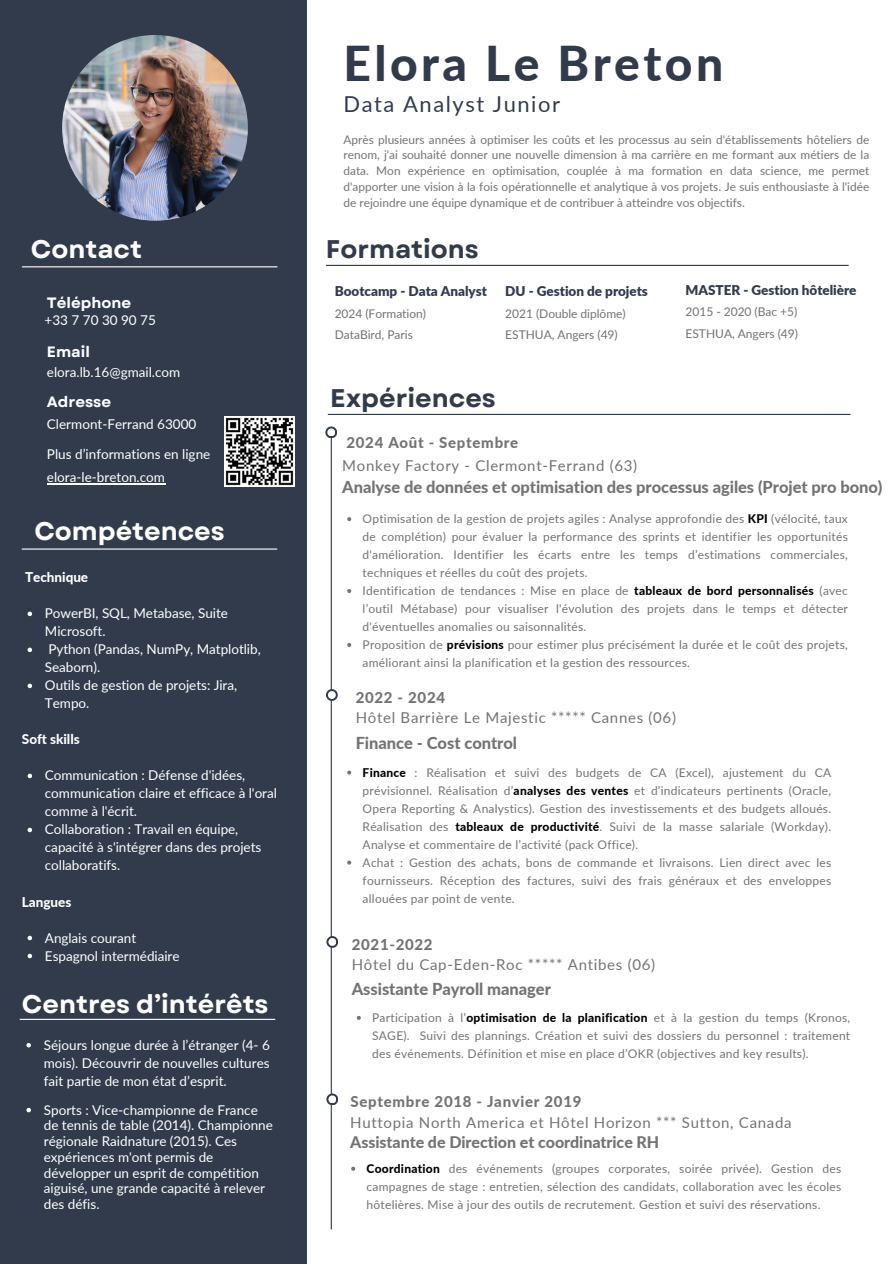
<style>
.page{position:relative;width:894px;height:1264px;background:#fff}
.page>*{position:absolute;margin:0;border:0;box-sizing:border-box;transform-origin:0 0}
.t1{font:800 48px "Lato";letter-spacing:.07em;color:#323b4c}
.t2{font:700 25.5px "Garet";color:#fff}
.t3{font:700 25.5px "Garet";color:#323b4c}
.t4{font:21.9px "Lato";letter-spacing:.07em;color:#323b4c}
.t5{font:800 16.5px "Lato";letter-spacing:-.005em;color:#737373}
.t6{font:800 16.05px "Lato";letter-spacing:-.005em;color:#737373}
.t7{font:15px "Lato";letter-spacing:.045em;color:#737373}
.t8{font:800 15px "Lato";letter-spacing:.045em;color:#737373}
.t9{font:700 15px "Garet";color:#fff}
.t10{font:13.5px/18px "Lato";color:#fff}
.t11{font:900 13.5px "Lato";color:#323b4c}
.t12{font:800 13.5px "Lato";letter-spacing:-.005em;color:#fff}
.t13{font:12px/18px "Lato";letter-spacing:.02em;color:#737373;text-align:justify}
.t14{font:12px "Lato";letter-spacing:-.005em;color:#737373}
.t15{font:12px "Lato";color:#737373}
.t16{font:11.85px/15.8px "Lato";color:#737373;text-align:justify}
.s1{font-weight:800;color:#010101}
</style>
<div class="page">
<div style="left:0;top:0;width:307px;height:1263px;background:#323b4c"></div>
<hr style="left:22px;top:266px;width:255px;height:1px;background:#fff">
<hr style="left:330px;top:432px;width:2px;height:797px;background:#323b4c">
<svg style="left:347px;top:770px;width:4px;height:4px"></svg>
<svg style="left:347px;top:860px;width:4px;height:4px"></svg>
<svg style="left:357px;top:1015px;width:4px;height:4px"></svg>
<svg style="left:347px;top:517px;width:4px;height:4px"></svg>
<svg style="left:347px;top:589px;width:4px;height:4px"></svg>
<svg style="left:347px;top:643px;width:4px;height:4px"></svg>
<svg style="left:326px;top:936px;width:12px;height:11px"></svg>
<div style="left:328px;top:938px;width:8px;height:7px;background:#fff;border-radius:50%"></div>
<svg style="left:351px;top:1166px;width:4px;height:4px"></svg>
<hr style="left:328px;top:414px;width:522px;height:1px;background:#323b4c">
<svg style="left:326px;top:1093px;width:12px;height:12px"></svg>
<div style="left:328px;top:1095px;width:8px;height:8px;background:#fff;border-radius:50%"></div>
<svg style="left:326px;top:689px;width:12px;height:12px"></svg>
<div style="left:328px;top:691px;width:8px;height:8px;background:#fff;border-radius:50%"></div>
<svg style="left:325px;top:426px;width:12px;height:12px"></svg>
<div style="left:327px;top:428px;width:8px;height:8px;background:#fff;border-radius:50%"></div>
<img style="left:62px;top:35px;width:186px;height:186px;border-radius:50%">
<hr style="left:22px;top:548px;width:255px;height:1px;background:#fff">
<img style="left:224px;top:416px;width:70px;height:70px">
<hr style="left:326px;top:265px;width:522px;height:1px;background:#323b4c">
<svg style="left:26px;top:1043px;width:5px;height:4px"></svg>
<svg style="left:26px;top:1107px;width:5px;height:5px"></svg>
<hr style="left:47px;top:483px;width:118px;height:1px;background:#fff">
<svg style="left:28px;top:611px;width:4px;height:5px"></svg>
<svg style="left:28px;top:647px;width:4px;height:5px"></svg>
<svg style="left:28px;top:683px;width:4px;height:5px"></svg>
<svg style="left:28px;top:773px;width:4px;height:5px"></svg>
<svg style="left:28px;top:827px;width:4px;height:5px"></svg>
<svg style="left:28px;top:935px;width:4px;height:5px"></svg>
<svg style="left:28px;top:953px;width:4px;height:5px"></svg>
<hr style="left:20px;top:1018px;width:255px;height:1px;background:#fff">
<p class="t2" style="left:31px;top:231px;width:113px">Contact</p>
<h1 class="t9" style="left:47px;top:292px;width:86px">Téléphone</h1>
<p class="t10" style="left:45px;top:311px;width:113px">+33 7 70 30 90 75</p>
<p class="t9" style="left:47px;top:341px;width:44px">Email</p>
<h3 class="t10" style="left:47px;top:363px;width:135px">elora.lb.16@gmail.com</h3>
<h6 class="t9" style="left:47px;top:391px;width:66px">Adresse</h6>
<h2 class="t10" style="left:47px;top:415px;width:151px">Clermont-Ferrand 63000</h2>
<p class="t10" style="left:47px;top:445px;width:165px">Plus d’informations en ligne</p>
<p class="t10" style="left:47px;top:467px;width:119px">elora-le-breton.com</p>
<h4 class="t2" style="left:34px;top:512px;width:192px">Compétences</h4>
<p class="t12" style="left:25px;top:569px;width:65px">Technique</p>
<h4 class="t10" style="left:45px;top:604px;width:184px">PowerBI, SQL, Metabase, Suite<br>Microsoft.</h4>
<h5 class="t10" style="left:45px;top:640px;width:217px">Python (Pandas, NumPy, Matplotlib,<br>Seaborn).</h5>
<h4 class="t10" style="left:45px;top:676px;width:194px">Outils de gestion de projets: Jira,<br>Tempo.</h4>
<p class="t12" style="left:22px;top:731px;width:59px">Soft skills</p>
<h4 class="t10" style="left:45px;top:766px;width:233px">Communication : Défense d'idées, communication claire et efficace à l'oral comme à l'écrit.</h4>
<h5 class="t10" style="left:45px;top:820px;width:218px">Collaboration : Travail en équipe, capacité à s'intégrer dans des projets collaboratifs.</h5>
<h4 class="t12" style="left:22px;top:893px;width:51px">Langues</h4>
<p class="t10" style="left:45px;top:928px;width:136px">Anglais courant<br>Espagnol intermédiaire</p>
<h5 class="t2" style="left:22px;top:985px;width:248px">Centres d’intérêts</h5>
<p class="t10" style="left:44px;top:1035px;width:227px;text-align:justify">Séjours longue durée à l’étranger (4- 6 mois). Découvrir de nouvelles cultures fait partie de mon état d’esprit.</p>
<p class="t10" style="left:44px;top:1101px;width:230px;line-height:15.8px">Sports : Vice-championne de France de tennis de table (2014). Championne régionale Raidnature (2015). Ces expériences m'ont permis de développer un esprit de compétition aiguisé, une grande capacité à relever des défis.</p>
<h6 class="t1" style="left:343px;top:33px;width:381px">Elora Le Breton</h6>
<h4 class="t4" style="left:343px;top:90px;width:218px">Data Analyst Junior</h4>
<h6 class="t16" style="left:343px;top:131px;width:527px">Après plusieurs années à optimiser les coûts et les processus au sein d'établissements hôteliers de renom, j'ai souhaité donner une nouvelle dimension à ma carrière en me formant aux métiers de la data. Mon expérience en optimisation, couplée à ma formation en data science, me permet d'apporter une vision à la fois opérationnelle et analytique à vos projets. Je suis enthousiaste à l'idée de rejoindre une équipe dynamique et de contribuer à atteindre vos objectifs.</h6>
<p class="t3" style="left:326px;top:231px;width:154px">Formations</p>
<h5 class="t11" style="left:334px;top:282px;width:154px">Bootcamp - Data Analyst</h5>
<h4 class="t15" style="left:334px;top:327px;width:80px">DataBird, Paris</h4>
<p class="t14" style="left:334px;top:306px;width:93px">2024 (Formation)</p>
<p class="t11" style="left:505px;top:282px;width:144px">DU - Gestion de projets</p>
<h2 class="t15" style="left:505px;top:327px;width:114px">ESTHUA, Angers (49)</h2>
<h4 class="t14" style="left:505px;top:306px;width:122px">2021 (Double diplôme)</h4>
<p class="t3" style="left:330px;top:380px;width:167px">Expériences</p>
<p class="t8" style="left:346px;top:433px;width:173px">2024 Août - Septembre</p>
<p class="t7" style="left:342px;top:456px;width:296px">Monkey Factory - Clermont-Ferrand (63)</p>
<p class="t11" style="left:685px;top:281px;width:172px">MASTER - Gestion hôtelière</p>
<p class="t15" style="left:685px;top:326px;width:114px">ESTHUA, Angers (49)</p>
<p class="t14" style="left:685px;top:304px;width:113px">2015 - 2020 (Bac +5)</p>
<p class="t5" style="left:342px;top:477px;width:541px">Analyse de données et optimisation des processus agiles (Projet pro bono)</p>
<p class="t13" style="left:362px;top:509px;width:486px">Optimisation de la gestion de projets agiles : Analyse approfondie des <span class="s1">KPI</span> (vélocité, taux de complétion) pour évaluer la performance des sprints et identifier les opportunités d'amélioration. Identifier les écarts entre les temps d’estimations commerciales, techniques et réelles du coût des projets.</p>
<h2 class="t13" style="left:362px;top:581px;width:486px">Identification de tendances : Mise en place de <span class="s1">tableaux de bord personnalisés</span> (avec l’outil Métabase) pour visualiser l'évolution des projets dans le temps et détecter d'éventuelles anomalies ou saisonnalités.</h2>
<h6 class="t13" style="left:362px;top:635px;width:486px">Proposition de <span class="s1">prévisions</span> pour estimer plus précisément la durée et le coût des projets, améliorant ainsi la planification et la gestion des ressources.</h6>
<h4 class="t8" style="left:355px;top:688px;width:91px">2022 - 2024</h4>
<p class="t7" style="left:355px;top:708px;width:322px">Hôtel Barrière Le Majestic ***** Cannes (06)</p>
<p class="t5" style="left:355px;top:733px;width:163px">Finance - Cost control</p>
<p class="t13" style="left:362px;top:763px;width:470px"><span class="s1">Finance</span> : Réalisation et suivi des budgets de CA (Excel), ajustement du CA prévisionnel. Réalisation d’<span class="s1">analyses des ventes</span> et d’indicateurs pertinents (Oracle, Opera Reporting &amp; Analystics). Gestion des investissements et des budgets alloués.<br>Réalisation des <span class="s1">tableaux de productivité</span>. Suivi de la masse salariale (Workday).<br>Analyse et commentaire de l’activité (pack Office).</p>
<h2 class="t13" style="left:362px;top:853px;width:470px">Achat : Gestion des achats, bons de commande et livraisons. Lien direct avec les fournisseurs. Réception des factures, suivi des frais généraux et des enveloppes allouées par point de vente.</h2>
<p class="t8" style="left:352px;top:935px;width:82px">2021-2022</p>
<p class="t7" style="left:352px;top:955px;width:305px">Hôtel du Cap-Eden-Roc ***** Antibes (06)</p>
<p class="t5" style="left:352px;top:978px;width:201px">Assistante Payroll manager</p>
<h4 class="t13" style="left:372px;top:1008px;width:479px">Participation à l’<span class="s1">optimisation de la planification</span> et à la gestion du temps (Kronos, SAGE). Suivi des plannings. Création et suivi des dossiers du personnel : traitement des événements. Définition et mise en place d’OKR (objectives and key results).</h4>
<h6 class="t8" style="left:350px;top:1092px;width:232px">Septembre 2018 - Janvier 2019</h6>
<p class="t7" style="left:350px;top:1113px;width:443px">Huttopia North America et Hôtel Horizon *** Sutton, Canada</p>
<p class="t6" style="left:350px;top:1132px;width:310px">Assistante de Direction et coordinatrice RH</p>
<h6 class="t13" style="left:366px;top:1159px;width:476px"><span class="s1">Coordination</span> des événements (groupes corporates, soirée privée). Gestion des campagnes de stage : entretien, sélection des candidats, collaboration avec les écoles hôtelières. Mise à jour des outils de recrutement. Gestion et suivi des réservations.</h6>
</div>
